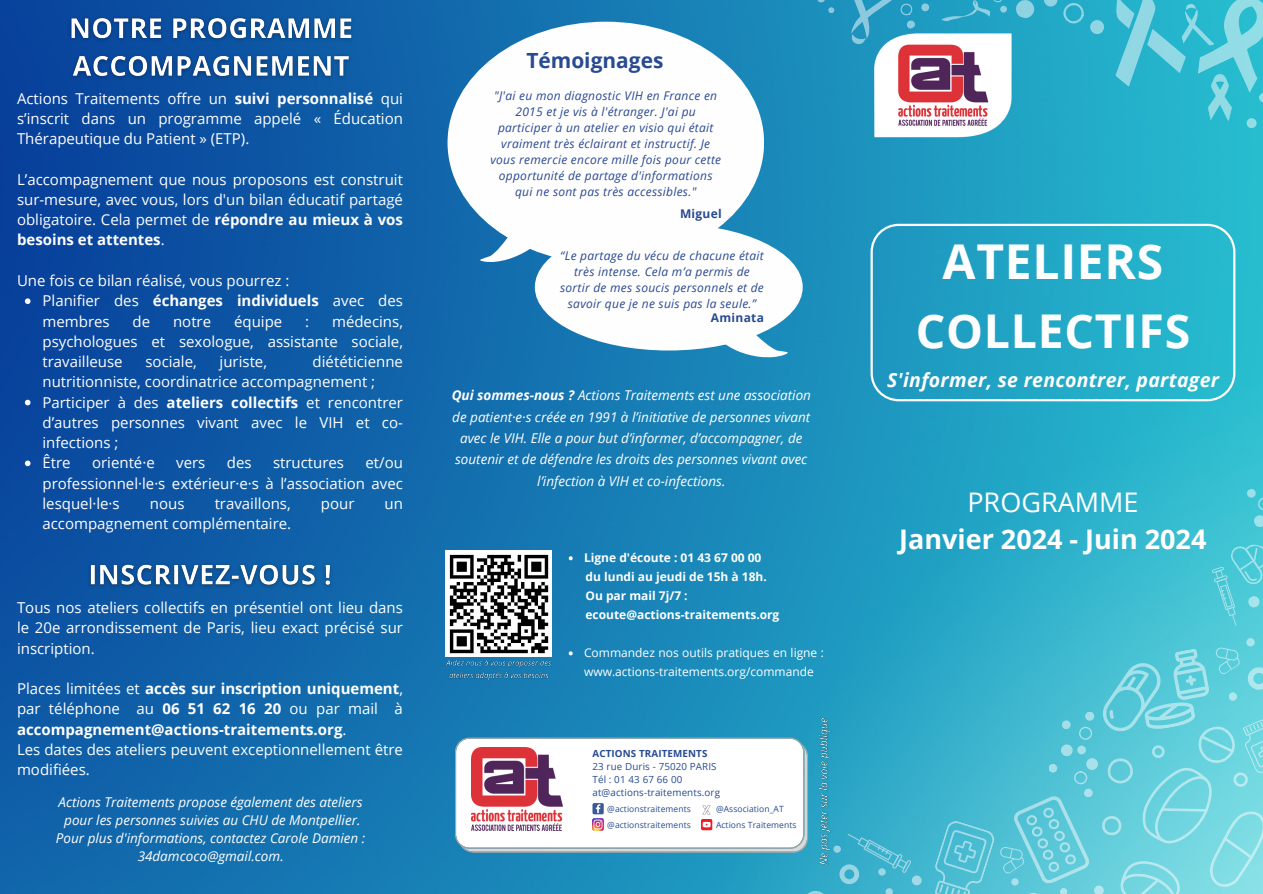
<style>
.page{position:relative;width:1263px;height:894px;background:#fff}
.page>*{position:absolute;margin:0;border:0;box-sizing:border-box;transform-origin:0 0}
.t1{font:700 48px "Open Sans";letter-spacing:.015em;color:#fffefe}
.t2{font:700 46.5px "Open Sans";letter-spacing:.015em;color:#fffefe}
.t3{font:700 27px/37.2px "Open Sans";color:#fffefe;text-align:center}
.t4{font:700 20.85px "Open Sans";color:#284a92}
.t5{font:italic 700 19.5px "Open Sans";letter-spacing:.015em;color:#fffefe}
.t6{font:15px/20.2px "Open Sans";color:#fffefe;text-align:justify}
.t7{font:15px/20.2px "Open Sans";color:#fff;text-align:justify}
.t8{font:italic 13.5px/21.3px "Open Sans";color:#fffefe;text-align:center}
.t9{font:italic 12px/16px "Open Sans";letter-spacing:.025em;color:#284a92;text-align:center}
.t10{font:700 12px/19px "Open Sans";color:#fffefe}
.t11{font:12px/19px "Open Sans";color:#fffefe}
.t12{font:700 12px "Open Sans";letter-spacing:.025em;color:#284a92}
.t13{font:9.75px "Open Sans";letter-spacing:.01em;color:#284a92}
.t14{font:700 9.75px "Open Sans";letter-spacing:.01em;color:#284a92}
.t15{font:8.55px "Open Sans";letter-spacing:.01em;color:#284a92}
.s1{font-weight:700}
.s2{font-weight:400}
</style>
<div class="page">
<img style="left:0;top:0;width:1263px;height:893px">
<svg style="left:678px;top:243px;width:130px;height:139px"></svg>
<img style="left:874px;top:24px;width:147px;height:119px">
<img style="left:445px;top:550px;width:106px;height:106px">
<div style="left:447px;top:22px;width:317px;height:242px;background:#fffefe;border-radius:50%"></div>
<div style="left:535px;top:224px;width:268px;height:126px;background:#fffefe;border-radius:50%"></div>
<svg style="left:458px;top:186px;width:94px;height:96px"></svg>
<svg style="left:870px;top:224px;width:365px;height:177px"></svg>
<svg style="left:1014px;top:0;width:22px;height:20px"></svg>
<svg style="left:1000px;top:6px;width:7px;height:7px"></svg>
<svg style="left:1246px;top:637px;width:9px;height:9px"></svg>
<svg style="left:941px;top:0;width:62px;height:28px"></svg>
<svg style="left:1206px;top:542px;width:57px;height:84px"></svg>
<svg style="left:1245px;top:487px;width:18px;height:42px"></svg>
<svg style="left:1042px;top:0;width:221px;height:153px"></svg>
<svg style="left:817px;top:0;width:114px;height:47px"></svg>
<img style="left:64px;top:10px;width:296px;height:74px">
<svg style="left:25px;top:298px;width:6px;height:6px"></svg>
<svg style="left:25px;top:399px;width:6px;height:6px"></svg>
<svg style="left:25px;top:460px;width:6px;height:6px"></svg>
<svg style="left:569px;top:556px;width:4px;height:4px"></svg>
<svg style="left:455px;top:640px;width:808px;height:253px"></svg>
<img style="left:84px;top:556px;width:254px;height:37px">
<img style="left:443px;top:657px;width:110px;height:24px">
<p class="t6" style="left:17px;top:88px;width:387px">Actions Traitements offre un <span class="s1">suivi personnalisé</span> qui s’inscrit dans un programme appelé « Éducation Thérapeutique du Patient » (ETP).</p>
<p class="t6" style="left:17px;top:169px;width:387px">L’accompagnement que nous proposons est construit sur-mesure, avec vous, lors d'un bilan éducatif partagé obligatoire. Cela permet de <span class="s1">répondre au mieux à vos besoins et attentes</span>.</p>
<p class="t6" style="left:17px;top:270px;width:274px">Une fois ce bilan réalisé, vous pourrez :</p>
<p class="t6" style="left:43px;top:290px;width:362px">Planifier des <span class="s1">échanges individuels</span> avec des membres</p>
<p class="t6" style="left:43px;top:310px;width:362px;text-indent:290px">médecins, psychologues et sexologue, assistante sociale, travailleuse</p>
<p class="t6" style="left:133px;top:310px;width:19px">de</p>
<p class="t6" style="left:173px;top:310px;width:40px">notre</p>
<p class="t6" style="left:234px;top:310px;width:50px">équipe</p>
<p class="t6" style="left:305px;top:310px;width:5px">:</p>
<p class="t6" style="left:43px;top:351px;width:362px;text-indent:270px">diététicienne nutritionniste, coordinatrice accompagnement ;</p>
<p class="t6" style="left:43px;top:391px;width:362px">Participer à des <span class="s1">ateliers collectifs</span> et rencontrer d’autres personnes vivant avec le VIH et co&shy;infections ;</p>
<p class="t6" style="left:43px;top:452px;width:30px">Être</p>
<p class="t6" style="left:92px;top:452px;width:64px">orienté·e</p>
<p class="t6" style="left:176px;top:452px;width:31px">vers</p>
<p class="t6" style="left:227px;top:452px;width:26px">des</p>
<p class="t6" style="left:273px;top:452px;width:73px">structures</p>
<p class="t6" style="left:145px;top:351px;width:53px">sociale,</p>
<p class="t6" style="left:220px;top:351px;width:49px">juriste,</p>
<p class="t6" style="left:43px;top:452px;width:362px;text-indent:323px">et/ou professionnel·le·s extérieur·e·s à l’association avec lesquel·le·s</p>
<p class="t6" style="left:150px;top:493px;width:36px">nous</p>
<p class="t6" style="left:215px;top:493px;width:78px">travaillons,</p>
<p class="t6" style="left:321px;top:493px;width:35px">pour</p>
<p class="t6" style="left:385px;top:493px;width:20px">un</p>
<p class="t6" style="left:43px;top:513px;width:250px">accompagnement complémentaire.</p>
<h5 class="t7" style="left:17px;top:597px;width:387px">Tous nos ateliers collectifs en présentiel ont lieu dans le 20e arrondissement de Paris, lieu exact précisé sur inscription.</h5>
<p class="t7" style="left:17px;top:678px;width:387px;text-align:left">Places limitées et <span class="s1">accès sur inscription uniquement</span>, par téléphone au <span class="s1">06 51 62 16 20</span> ou par mail à <span class="s1">accompagnement@actions-traitements.org</span>.<br>Les dates des ateliers peuvent exceptionnellement être modifiées.</p>
<h4 class="t8" style="left:56px;top:793px;width:311px;line-height:18px">Actions Traitements propose également des ateliers pour les personnes suivies au CHU de Montpellier.<br>Pour plus d'informations, contactez Carole Damien :<br>34damcoco@gmail.com.</h4>
<p class="t4" style="left:526px;top:46px;width:139px">Témoignages</p>
<p class="t9" style="left:490px;top:87px;width:232px">"J'ai eu mon diagnostic VIH en France en 2015 et je vis à l'étranger. J'ai pu participer à un atelier en visio qui était vraiment très éclairant et instructif. Je vous remercie encore mille fois pour cette opportunité de partage d'informations qui ne sont pas très accessibles."</p>
<p class="t12" style="left:680px;top:205px;width:43px">Miguel</p>
<p class="t9" style="left:560px;top:247px;width:205px">“Le partage du vécu de chacune était très intense. Cela m’a permis de sortir de mes soucis personnels et de savoir que je ne suis pas la seule.”</p>
<h3 class="t12" style="left:711px;top:309px;width:54px">Aminata</h3>
<p class="t8" style="left:452px;top:384px;width:361px"><span class="s1">Qui sommes-nous ?</span> Actions Traitements est une association de patient·e·s créée en 1991 à l’initiative de personnes vivant avec le VIH. Elle a pour but d’informer, d’accompagner, de soutenir et de défendre les droits des personnes vivant avec l’infection à VIH et co-infections.</p>
<h3 class="t10" style="left:584px;top:548px;width:179px">Ligne d'écoute : 01 43 67 00 00</h3>
<p class="t10" style="left:585px;top:567px;width:183px">du lundi au jeudi de 15h à 18h.<br>Ou par mail 7j/7 :</p>
<p class="t10" style="left:585px;top:605px;width:195px">ecoute@actions-traitements.org</p>
<p class="t11" style="left:584px;top:643px;width:241px">Commandez nos outils pratiques en ligne : www.actions-traitements.org/commande</p>
<p class="t14" style="left:592px;top:746px;width:116px">ACTIONS TRAITEMENTS</p>
<p class="t13" style="left:592px;top:759px;width:126px">23 rue Duris - 75020 PARIS</p>
<p class="t13" style="left:592px;top:772px;width:91px">Tél : 01 43 67 66 00</p>
<p class="t13" style="left:592px;top:785px;width:129px">at@actions-traitements.org</p>
<h4 class="t15" style="left:607px;top:802px;width:85px">@actionstraitements</h4>
<p class="t15" style="left:716px;top:802px;width:69px">@Association_AT</p>
<p class="t15" style="left:607px;top:818px;width:85px">@actionstraitements</p>
<p class="t15" style="left:716px;top:818px;width:82px">Actions Traitements</p>
<p class="t1" style="left:942px;top:227px;width:222px">ATELIERS</p>
<p class="t2" style="left:916px;top:298px;width:276px">COLLECTIFS</p>
<p class="t5" style="left:887px;top:366px;width:333px">S'informer, se rencontrer, partager</p>
<h2 class="t3" style="left:899px;top:482px;width:309px"><span class="s2">PROGRAMME<br></span>Janvier 2024 - Juin 2024</h2>
</div>
